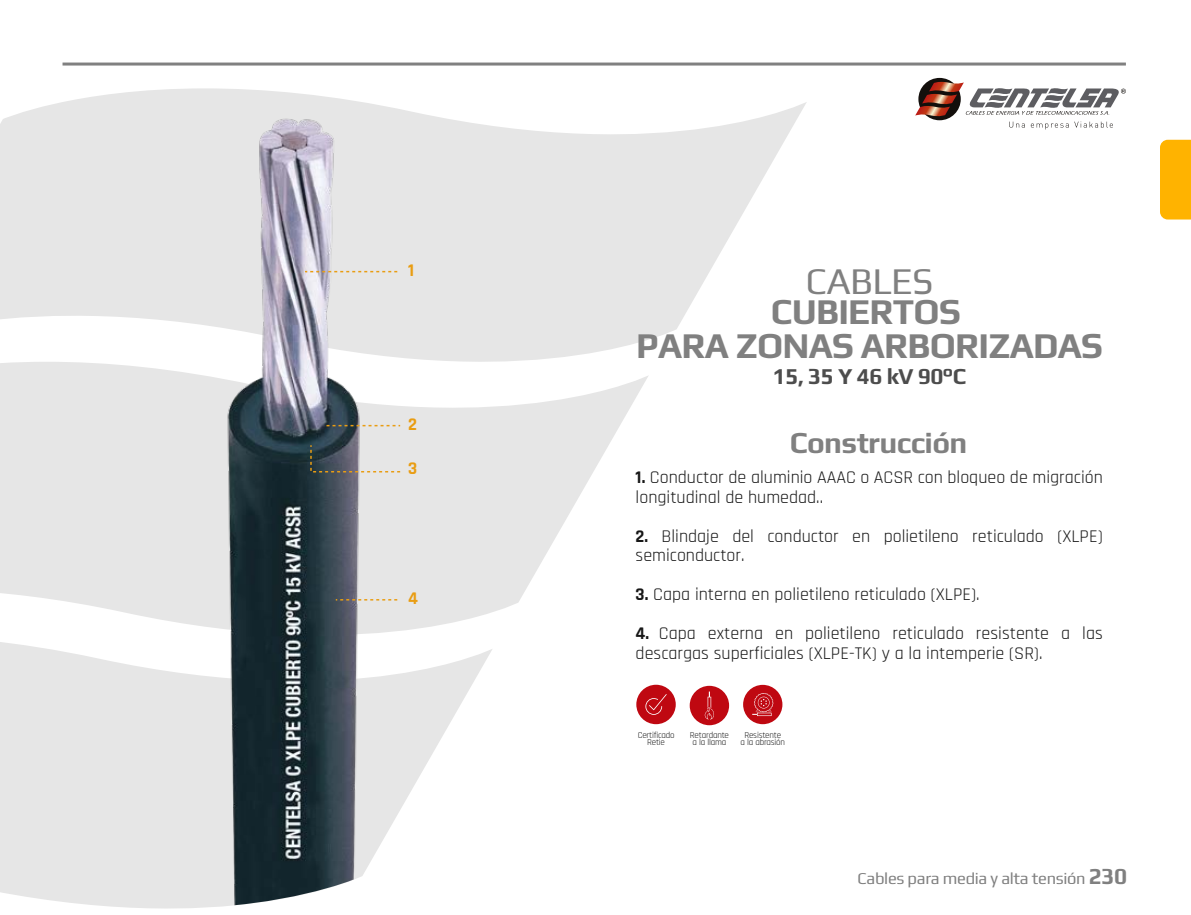
<style>
.page{position:relative;width:1191px;height:915px;background:#fff}
.page>*{position:absolute;margin:0;border:0;box-sizing:border-box;transform-origin:0 0}
.t1{font:37.5px "Play";letter-spacing:-.02em;color:#808080}
.t2{font:700 36px/34.5px "Play";letter-spacing:-.02em;color:#808080;text-align:center}
.t3{font:700 30px "Play";letter-spacing:-.02em;color:#808080}
.t4{font:700 22.5px "Play";letter-spacing:-.02em;color:#4d4d4d}
.t5{font:18px/19.5px "Rajdhani";color:#171717}
.t6{font:700 18px "Rajdhani";color:#e99d13}
.t7{font:16.5px "Play";letter-spacing:-.02em;color:#808080}
.t8{font:9px/7.5px "Rajdhani";letter-spacing:-.02em;color:#171717;text-align:center}
.s1{font-weight:700}
.s2{font-weight:700;font-size:22.5px}
</style>
<div class="page">
<svg style="left:918px;top:78px;width:42px;height:42px"></svg>
<svg style="left:915px;top:82px;width:210px;height:47px"></svg>
<div style="left:1160px;top:140px;width:31px;height:79px;background:#ffb300"></div>
<hr style="left:63px;top:62px;width:1062px;height:3px;background:#808080">
<svg style="left:0;top:88px;width:807px;height:273px;fill:#e6e6e6"></svg>
<svg style="left:0;top:361px;width:648px;height:273px;fill:#e6e6e6"></svg>
<svg style="left:0;top:642px;width:492px;height:266px;fill:#e6e6e6"></svg>
<img style="left:221px;top:113px;width:145px;height:793px">
<svg style="left:305px;top:271px;width:92px;height:1px"></svg>
<svg style="left:326px;top:425px;width:74px;height:1px"></svg>
<svg style="left:309px;top:443px;width:93px;height:30px;background:#929597"></svg>
<svg style="left:336px;top:599px;width:61px;height:1px"></svg>
<div style="left:689px;top:685px;width:40px;height:40px;background:#bf0811;border-radius:50%"></div>
<svg style="left:704px;top:691px;width:10px;height:28px"></svg>
<div style="left:636px;top:684px;width:40px;height:40px;background:#bf0811;border-radius:50%"></div>
<svg style="left:645px;top:694px;width:21px;height:20px"></svg>
<div style="left:743px;top:684px;width:39px;height:40px;background:#bf0811;border-radius:50%"></div>
<svg style="left:752px;top:693px;width:21px;height:22px"></svg>
<p class="t6" style="left:408px;top:259px;width:8px">1</p>
<p class="t6" style="left:408px;top:413px;width:10px">2</p>
<p class="t6" style="left:408px;top:457px;width:11px">3</p>
<p class="t6" style="left:408px;top:587px;width:11px">4</p>
<h1 class="t1" style="left:806px;top:255px;width:129px">CABLES</h1>
<h2 class="t2" style="left:636px;top:291px;width:468px">CUBIERTOS<br>PARA ZONAS ARBORIZADAS</h2>
<p class="t4" style="left:773px;top:360px;width:195px">15, 35 Y 46 kV 90°C</p>
<h3 class="t3" style="left:789px;top:421px;width:179px">Construcción</h3>
<p class="t5" style="left:635px;top:468px;width:469px"><span class="s1">1.</span> Conductor de aluminio AAAC o ACSR con bloqueo de migración longitudinal de humedad..</p>
<p class="t5" style="left:635px;top:526px;width:469px"><span class="s1">2.</span> Blindaje del conductor en polietileno reticulado (XLPE) semiconductor.</p>
<p class="t5" style="left:635px;top:585px;width:345px"><span class="s1">3.</span> Capa interna en polietileno reticulado (XLPE).</p>
<p class="t5" style="left:635px;top:624px;width:468px"><span class="s1">4.</span> Capa externa en polietileno reticulado resistente a las descargas superficiales (XLPE-TK) y a la intemperie (SR).</p>
<p class="t8" style="left:637px;top:731px;width:38px">Certificado<br>Retie</p>
<p class="t8" style="left:740px;top:731px;width:46px">Resistente<br>a la abrasión</p>
<p class="t8" style="left:690px;top:731px;width:41px;text-align:left">Retardante a la llama</p>
<p class="t7" style="left:857px;top:866px;width:271px">Cables para media y alta tensión <span class="s2">230</span></p>
</div>
